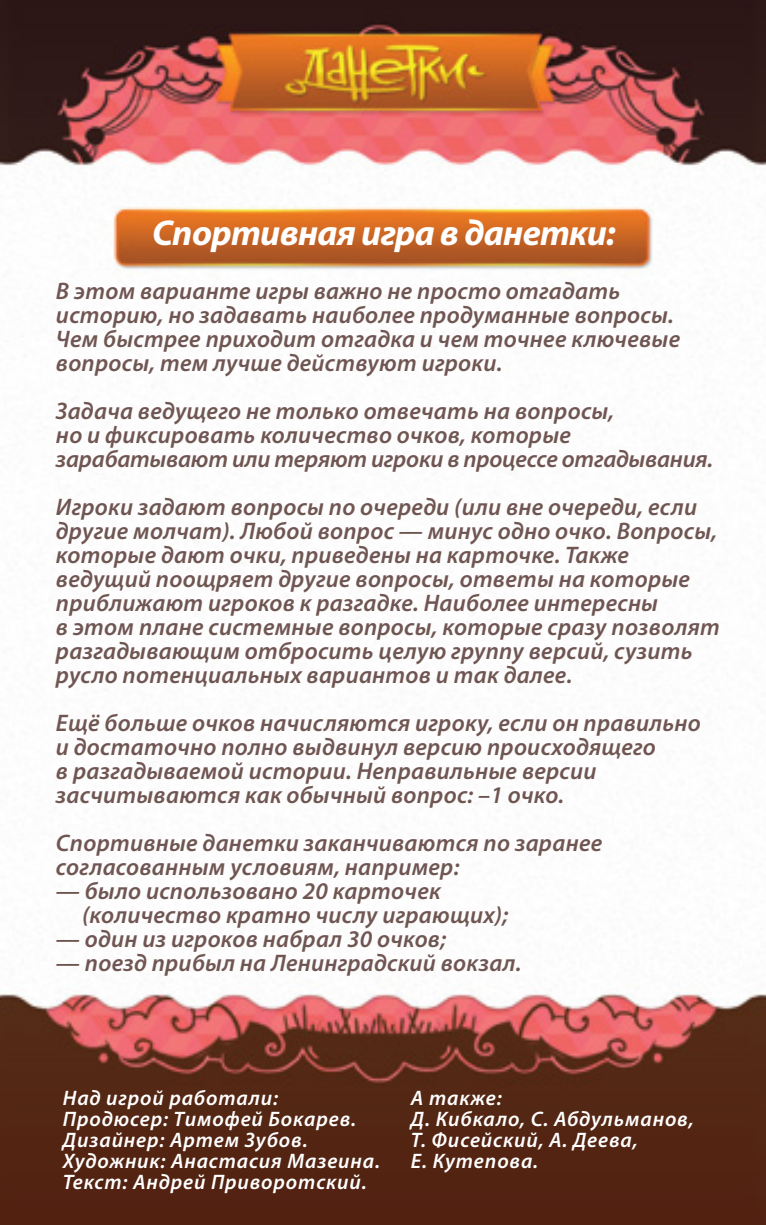
<style>
.page{position:relative;width:766px;height:1225px;background:#fff}
.page>*{position:absolute;margin:0;border:0;box-sizing:border-box;transform-origin:0 0}
.t1{font:italic 700 36px "Myriad Pro";letter-spacing:-.02em;color:#fff}
.t2{font:italic 600 24px/24px "Myriad Pro";letter-spacing:.01em;color:#705652}
.t3{font:italic 600 21px/21px "Myriad Pro";letter-spacing:.04em;color:#fff}
</style>
<div class="page">
<img style="left:0;top:0;width:765px;height:1225px">
<h1 class="t1" style="left:152px;top:210px;width:465px">Спортивная игра в данетки:</h1>
<p class="t2" style="left:56px;top:278px;width:625px">В этом варианте игры важно не просто отгадать историю, но задавать наиболее продуманные вопросы.<br>Чем быстрее приходит отгадка и чем точнее ключевые вопросы, тем лучше действуют игроки.</p>
<p class="t2" style="left:56px;top:398px;width:658px">Задача ведущего не только отвечать на вопросы,<br>но и фиксировать количество очков, которые зарабатывают или теряют игроки в процессе отгадывания.</p>
<p class="t2" style="left:56px;top:494px;width:665px">Игроки задают вопросы по очереди (или вне очереди, если другие молчат). Любой вопрос — минус одно очко. Вопросы, которые дают очки, приведены на карточке. Также ведущий поощряет другие вопросы, ответы на которые приближают игроков к разгадке. Наиболее интересны<br>в этом плане системные вопросы, которые сразу позволят разгадывающим отбросить целую группу версий, сузить русло потенциальных вариантов и так далее.</p>
<p class="t2" style="left:56px;top:710px;width:646px">Ещё больше очков начисляются игроку, если он правильно и достаточно полно выдвинул версию происходящего<br>в разгадываемой истории. Неправильные версии засчитываются как обычный вопрос: –1 очко.</p>
<p class="t2" style="left:56px;top:830px;width:547px">Спортивные данетки заканчиваются по заранее согласованным условиям, например:</p>
<p class="t2" style="left:82px;top:878px;width:427px;text-indent:-26px">— было использовано 20 карточек (количество кратно числу играющих);</p>
<p class="t2" style="left:56px;top:926px;width:391px">— один из игроков набрал 30 очков;</p>
<p class="t2" style="left:56px;top:950px;width:467px">— поезд прибыл на Ленинградский вокзал.</p>
<p class="t3" style="left:63px;top:1086px;width:318px">Над игрой работали:<br>Продюсер: Тимофей Бокарев.<br>Дизайнер: Артем Зубов.<br>Художник: Анастасия Мазеина.<br>Текст: Андрей Приворотский.</p>
<p class="t3" style="left:411px;top:1086px;width:284px">А также:<br>Д. Кибкало, С. Абдульманов,<br>Т. Фисейский, А. Деева,<br>Е. Кутепова.</p>
</div>
